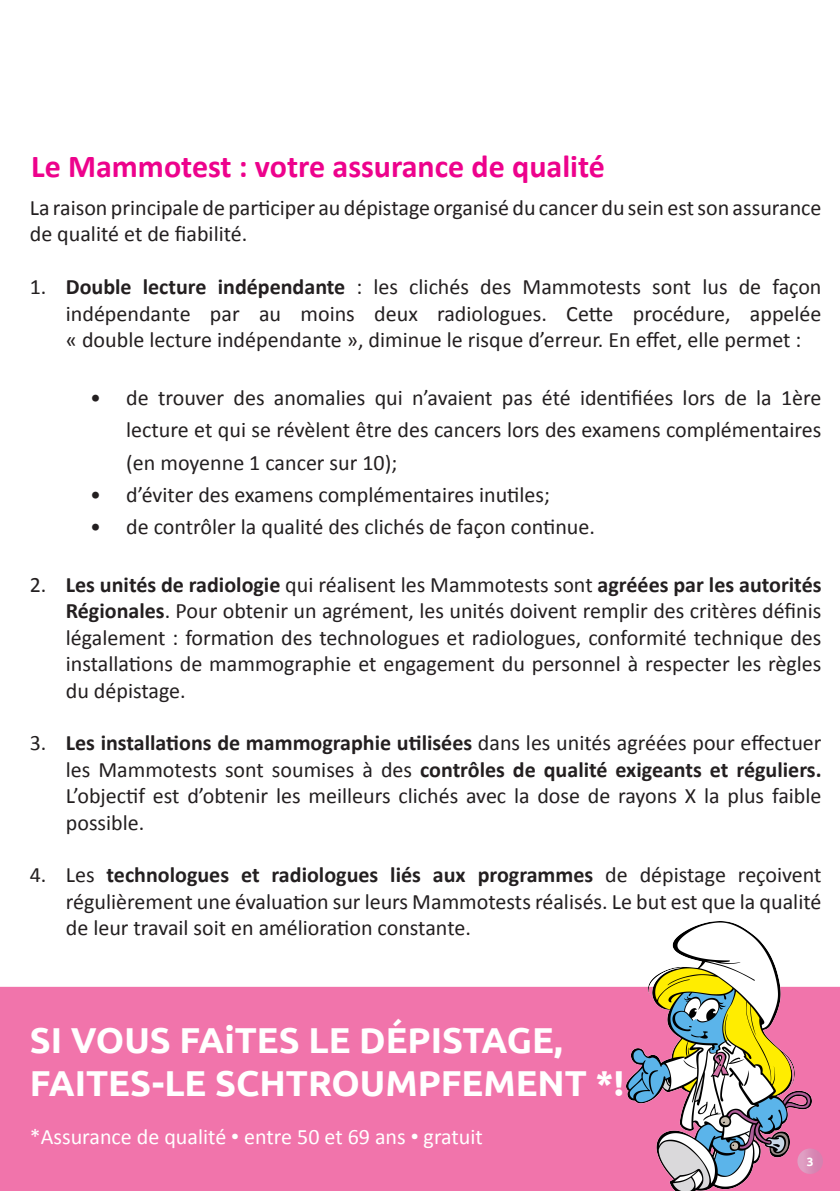
<style>
.page{position:relative;width:840px;height:1191px;background:#fff}
.page>*{position:absolute;margin:0;border:0;box-sizing:border-box;transform-origin:0 0}
.t1{font:700 36px "Ubuntu";color:#fff}
.t2{font:700 32px "Calibri";color:#ed028c}
.Tussentekst{font:22px/26.4px "Calibri";color:#231f20;text-align:justify}
.t3{font:22px "Calibri";color:#fff}
.t4{font:700 12px "Ubuntu";color:#fff}
.s1{font-weight:700}
.s2{font-family:"Ubuntu"}
</style>
<div class="page">
<div style="left:0;top:986px;width:839px;height:205px;background:#f174ab"></div>
<img style="left:626px;top:921px;width:184px;height:270px">
<svg style="left:797px;top:1148px;width:25px;height:26px"></svg>
<p class="t2" style="left:31px;top:144px;width:575px">Le Mammotest : votre assurance de qualité</p>
<p class="Tussentekst" style="left:30px;top:193px;width:792px">La raison principale de participer au dépistage organisé du cancer du sein est son assurance de qualité et de fiabilité.</p>
<p class="Tussentekst" style="left:66px;top:273px;width:756px;text-indent:-36px">1. <span class="s1">Double lecture indépendante</span> : les clichés des Mammotests sont lus de façon indépendante par au moins deux radiologues. Cette procédure, appelée « double lecture indépendante », diminue le risque d’erreur. En effet, elle permet :</p>
<p class="Tussentekst" style="left:126px;top:381px;width:696px;line-height:32px;text-indent:-36px">• de trouver des anomalies qui n’avaient pas été identifiées lors de la 1ère lecture et qui se révèlent être des cancers lors des examens complémentaires (en moyenne 1 cancer sur 10);</p>
<p class="Tussentekst" style="left:90px;top:480px;width:461px">• d’éviter des examens complémentaires inutiles;</p>
<p class="Tussentekst" style="left:90px;top:512px;width:506px">• de contrôler la qualité des clichés de façon continue.</p>
<p class="Tussentekst" style="left:66px;top:570px;width:756px;text-indent:-36px">2. <span class="s1">Les unités de radiologie</span> qui réalisent les Mammotests sont <span class="s1">agréées par les autorités Régionales</span>. Pour obtenir un agrément, les unités doivent remplir des critères définis légalement : formation des technologues et radiologues, conformité technique des installations de mammographie et engagement du personnel à respecter les règles du dépistage.</p>
<p class="Tussentekst" style="left:66px;top:729px;width:756px;text-indent:-36px">3. <span class="s1">Les installations de mammographie utilisées</span> dans les unités agréées pour effectuer les Mammotests sont soumises à des <span class="s1">contrôles de qualité exigeants et réguliers.<br></span>L’objectif est d’obtenir les meilleurs clichés avec la dose de rayons X la plus faible possible.</p>
<p class="Tussentekst" style="left:66px;top:861px;width:756px;text-indent:-36px">4. Les <span class="s1">technologues et radiologues liés aux programmes</span> de dépistage reçoivent régulièrement une évaluation sur leurs Mammotests réalisés. Le but est que la qualité de leur travail soit en amélioration constante.</p>
<p class="t1" style="left:30px;top:1018px;width:534px">SI VOUS FAiTES LE DÉPISTAGE,</p>
<p class="t1" style="left:30px;top:1061px;width:595px">FAITES-LE SCHTROUMPFEMENT *!</p>
<p class="t3" style="left:30px;top:1123px;width:454px">*Assurance de qualité <span class="s2">•</span> entre 50 et 69 ans <span class="s2">•</span> gratuit</p>
<p class="t4" style="left:806px;top:1154px;width:8px">3</p>
</div>
